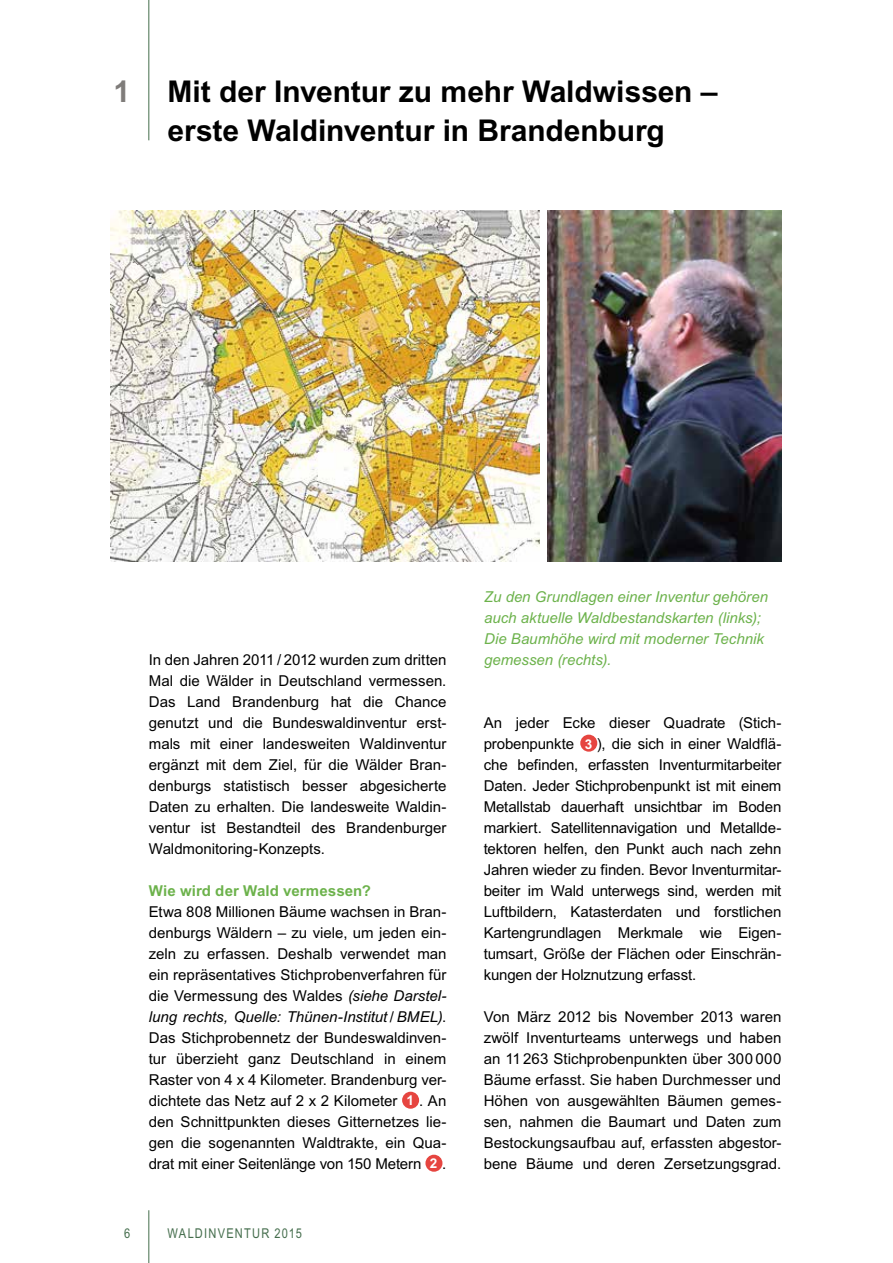
<style>
.page{position:relative;width:893px;height:1263px;background:#fff}
.page>*{position:absolute;margin:0;border:0;box-sizing:border-box;transform-origin:0 0}
.t1{font:700 30px/39px "Arial MT Std";letter-spacing:-.005em;color:#000;text-align:center}
.t2{font:15px/21px "Arial MT Std";color:#000;text-align:justify}
.t3{font:italic 15px/21px "Arial MT Std";color:#6cb24b}
.t4{font:700 15px "Arial MT Std";letter-spacing:.01em;color:#6cb24b}
.t5{font:13.5px "Arial Narrow MT Std";letter-spacing:.09em;color:#446d4c}
.s1{color:#7f7c7a}
.s2{font-style:italic}
.s3{font-weight:700;font-size:13.5px;color:#fff}
</style>
<div class="page">
<hr style="left:148px;top:1210px;width:1px;height:53px;background:#446d4c">
<hr style="left:148px;top:0;width:1px;height:140px;background:#446d4c">
<div style="left:402px;top:1092px;width:17px;height:17px;background:#e64540;border-radius:50%"></div>
<div style="left:425px;top:1155px;width:17px;height:17px;background:#e64540;border-radius:50%"></div>
<div style="left:580px;top:735px;width:17px;height:17px;background:#e64540;border-radius:50%"></div>
<img style="left:111px;top:210px;width:429px;height:351px">
<img style="left:547px;top:210px;width:234px;height:351px">
<h1 class="t1" style="left:113px;top:71px;width:606px"><span class="s1">1</span> Mit der Inventur zu mehr Waldwissen – erste Waldinventur in Brandenburg</h1>
<p class="t2" style="left:149px;top:649px;width:299px">In den Jahren 2011 / 2012 wurden zum dritten Mal die Wälder in Deutschland vermessen.<br>Das Land Brandenburg hat die Chance genutzt und die Bundeswaldinventur erst&shy;mals mit einer landesweiten Waldinventur ergänzt mit dem Ziel, für die Wälder Bran&shy;denburgs statistisch besser abgesicherte Daten zu erhalten. Die landesweite Waldin&shy;ventur ist Bestandteil des Brandenburger Waldmonitoring-Konzepts.</p>
<p class="t4" style="left:149px;top:882px;width:224px">Wie wird der Wald vermessen?</p>
<p class="t2" style="left:149px;top:901px;width:299px">Etwa 808 Millionen Bäume wachsen in Bran&shy;denburgs Wäldern – zu viele, um jeden ein&shy;zeln zu erfassen. Deshalb verwendet man ein repräsentatives Stichprobenverfahren für die Vermessung des Waldes <span class="s2">(siehe Darstel&shy;lung rechts, Quelle: Thünen-Institut / BMEL)</span>.<br>Das Stichprobennetz der Bundeswaldinven&shy;tur überzieht ganz Deutschland in einem Raster von 4 x 4 Kilometer. Brandenburg ver&shy;dichtete das Netz auf 2 x 2 Kilometer <span class="s3">1</span> . An den Schnittpunkten dieses Gitternetzes lie&shy;gen die sogenannten Waldtrakte, ein Qua&shy;drat mit einer Seitenlänge von 150 Metern <span class="s3">2</span> .</p>
<p class="t5" style="left:124px;top:1225px;width:8px">6</p>
<p class="t5" style="left:168px;top:1225px;width:136px">WALDINVENTUR 2015</p>
<p class="t3" style="left:484px;top:586px;width:285px">Zu den Grundlagen einer Inventur gehören auch aktuelle Waldbestandskarten (links); Die Baumhöhe wird mit moderner Technik gemessen (rechts).</p>
<p class="t2" style="left:484px;top:712px;width:299px">An jeder Ecke dieser Quadrate (Stich&shy;probenpunkte <span class="s3">3</span> ), die sich in einer Waldflä&shy;che befinden, erfassten Inventurmitarbeiter Daten. Jeder Stichprobenpunkt ist mit einem Metallstab dauerhaft unsichtbar im Boden markiert. Satellitennavigation und Metallde&shy;tektoren helfen, den Punkt auch nach zehn Jahren wieder zu finden. Bevor Inventurmitar&shy;beiter im Wald unterwegs sind, werden mit Luftbildern, Katasterdaten und forstlichen Kartengrundlagen Merkmale wie Eigen&shy;tumsart, Größe der Flächen oder Einschrän&shy;kungen der Holznutzung erfasst.</p>
<p class="t2" style="left:484px;top:1006px;width:299px">Von März 2012 bis November 2013 waren zwölf Inventurteams unterwegs und haben an 11 263 Stichprobenpunkten über 300 000<br>Bäume erfasst. Sie haben Durchmesser und Höhen von ausgewählten Bäumen gemes&shy;sen, nahmen die Baumart und Daten zum Bestockungsaufbau auf, erfassten abgestor&shy;bene Bäume und deren Zersetzungsgrad.</p>
</div>
